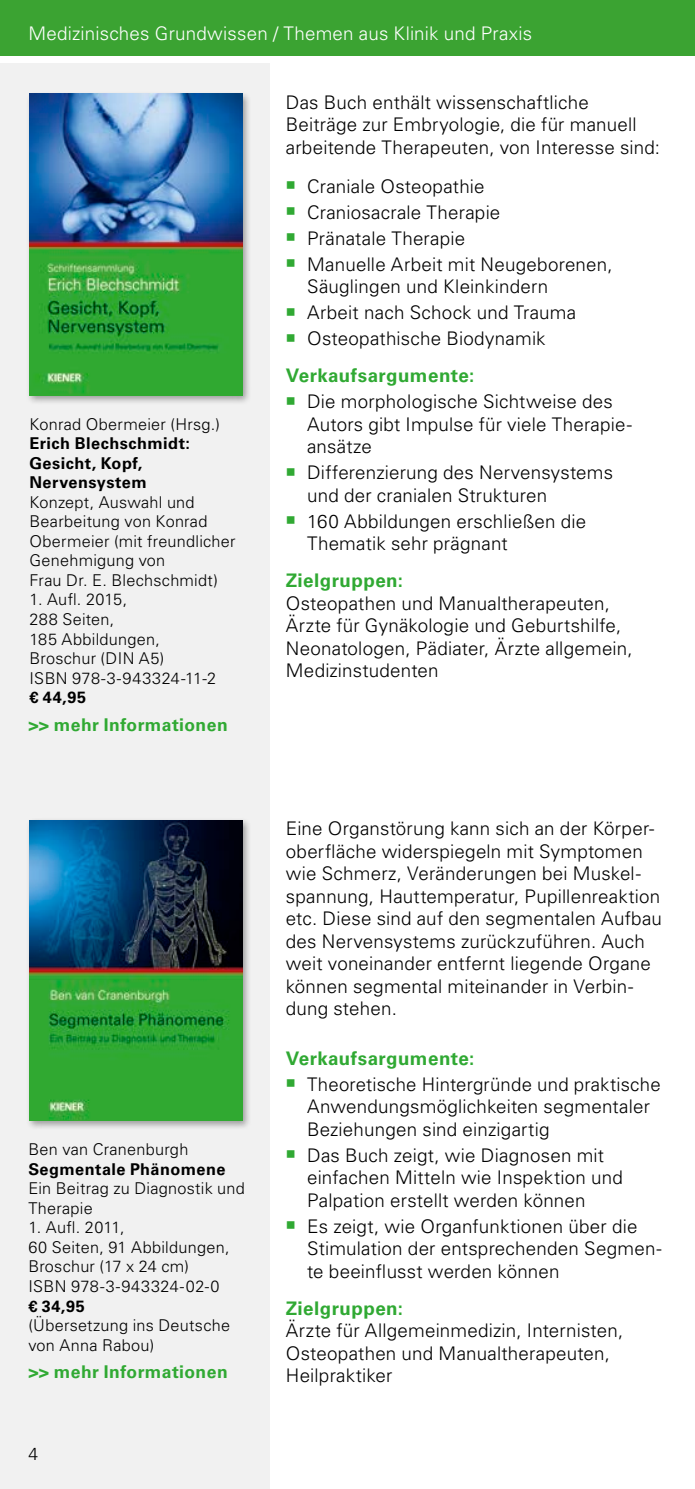
<style>
.page{position:relative;width:695px;height:1489px;background:#fff}
.page>*{position:absolute;margin:0;border:0;box-sizing:border-box;transform-origin:0 0}
.t1{font:300 18.75px/22.5px "Univers LT";letter-spacing:.01em;color:#000}
.t2{font:700 18.75px "Univers LT";letter-spacing:.025em;color:#30a933}
.t3{font:300 18.75px "Univers LT";letter-spacing:.01em;color:#fff}
.t4{font:700 17.5px "Univers LT";letter-spacing:.025em;color:#30a933}
.t5{font:300 17.5px "Univers LT";color:#000}
.t6{font:300 16.25px/19.5px "Univers LT";letter-spacing:.015em;color:#000}
.t7{font:700 16.25px/19.5px "Univers LT";letter-spacing:.03em;color:#000}
</style>
<div class="page">
<div style="left:0;top:64px;width:269px;height:1424px;background:#f1f1f1"></div>
<div style="left:0;top:0;width:694px;height:56px;background:#3ba332"></div>
<div style="left:26px;top:90px;width:225px;height:315px;background:#000;opacity:.35"></div>
<img style="left:29px;top:94px;width:213px;height:302px">
<div style="left:26px;top:816px;width:225px;height:313px;background:#000;opacity:.35"></div>
<img style="left:29px;top:820px;width:213px;height:300px">
<p class="t3" style="left:28px;top:22px;width:505px">Medizinisches Grundwissen / Themen aus Klinik und Praxis</p>
<p class="t6" style="left:29px;top:414px;width:192px">Konrad Obermeier (Hrsg.)</p>
<p class="t7" style="left:29px;top:434px;width:162px">Erich Blechschmidt:<br>Gesicht, Kopf,<br>Nervensystem</p>
<p class="t6" style="left:29px;top:492px;width:208px">Konzept, Auswahl und<br>Bearbeitung von Konrad<br>Obermeier (mit freundlicher<br>Genehmigung von<br>Frau Dr. E. Blechschmidt)</p>
<p class="t6" style="left:29px;top:590px;width:188px">1. Aufl. 2015,<br>288 Seiten,<br>185 Abbildungen,<br>Broschur (DIN A5)<br>ISBN 978-3-943324-11-2</p>
<p class="t7" style="left:29px;top:687px;width:58px">€ 44,95</p>
<p class="t4" style="left:28px;top:714px;width:201px">&gt;&gt; mehr Informationen</p>
<p class="t6" style="left:28px;top:1139px;width:161px">Ben van Cranenburgh</p>
<p class="t7" style="left:28px;top:1159px;width:198px">Segmentale Phänomene</p>
<p class="t6" style="left:28px;top:1178px;width:218px">Ein Beitrag zu Diagnostik und<br>Therapie</p>
<p class="t6" style="left:28px;top:1217px;width:203px">1. Aufl. 2011,<br>60 Seiten, 91 Abbildungen,<br>Broschur (17 x 24 cm)<br>ISBN 978-3-943324-02-0</p>
<p class="t7" style="left:28px;top:1295px;width:58px">€ 34,95</p>
<p class="t6" style="left:28px;top:1315px;width:203px">(Übersetzung ins Deutsche von Anna Rabou)</p>
<p class="t4" style="left:28px;top:1361px;width:201px">&gt;&gt; mehr Informationen</p>
<p class="t5" style="left:28px;top:1442px;width:11px">4</p>
<p class="t1" style="left:286px;top:91px;width:376px">Das Buch enthält wissenschaftliche<br>Beiträge zur Embryologie, die für manuell arbeitende Therapeuten, von Interesse sind:</p>
<p class="t1" style="left:307px;top:173px;width:307px;line-height:26px">Craniale Osteopathie<br>Craniosacrale Therapie<br>Pränatale Therapie<br>Manuelle Arbeit mit Neugeborenen,</p>
<p class="t1" style="left:307px;top:274px;width:270px;line-height:26px">Säuglingen und Kleinkindern<br>Arbeit nach Schock und Trauma<br>Osteopathische Biodynamik</p>
<p class="t2" style="left:286px;top:364px;width:190px">Verkaufsargumente:</p>
<p class="t1" style="left:307px;top:390px;width:326px">Die morphologische Sichtweise des<br>Autors gibt Impulse für viele Therapie&shy;ansätze</p>
<p class="t1" style="left:307px;top:461px;width:307px">Differenzierung des Nervensystems und der cranialen Strukturen</p>
<p class="t1" style="left:307px;top:510px;width:280px">160 Abbildungen erschließen die<br>Thematik sehr prägnant</p>
<p class="t2" style="left:286px;top:569px;width:119px">Zielgruppen:</p>
<p class="t1" style="left:286px;top:591px;width:348px">Osteopathen und Manualtherapeuten, Ärzte für Gynäkologie und Geburtshilfe, Neonatologen, Pädiater, Ärzte allgemein, Medizinstudenten</p>
<p class="t1" style="left:286px;top:817px;width:377px">Eine Organstörung kann sich an der Körper&shy;oberfläche widerspiegeln mit Symptomen wie Schmerz, Veränderungen bei Muskel&shy;spannung, Hauttemperatur, Pupillenreaktion etc. Diese sind auf den segmentalen Aufbau des Nervensystems zurückzuführen. Auch weit voneinander entfernt liegende Organe können segmental miteinander in Verbin&shy;dung stehen.</p>
<p class="t2" style="left:286px;top:1046px;width:190px">Verkaufsargumente:</p>
<p class="t1" style="left:307px;top:1072px;width:355px">Theoretische Hintergründe und praktische<br>Anwendungsmöglichkeiten segmentaler<br>Beziehungen sind einzigartig</p>
<p class="t1" style="left:307px;top:1143px;width:317px">Das Buch zeigt, wie Diagnosen mit einfachen Mitteln wie Inspektion und<br>Palpation erstellt werden können</p>
<p class="t1" style="left:307px;top:1214px;width:356px">Es zeigt, wie Organfunktionen über die<br>Stimulation der entsprechenden Segmen&shy;te beeinflusst werden können</p>
<p class="t2" style="left:286px;top:1296px;width:119px">Zielgruppen:</p>
<p class="t1" style="left:286px;top:1318px;width:339px">Ärzte für Allgemeinmedizin, Internisten,<br>Osteopathen und Manualtherapeuten,<br>Heilpraktiker</p>
</div>
